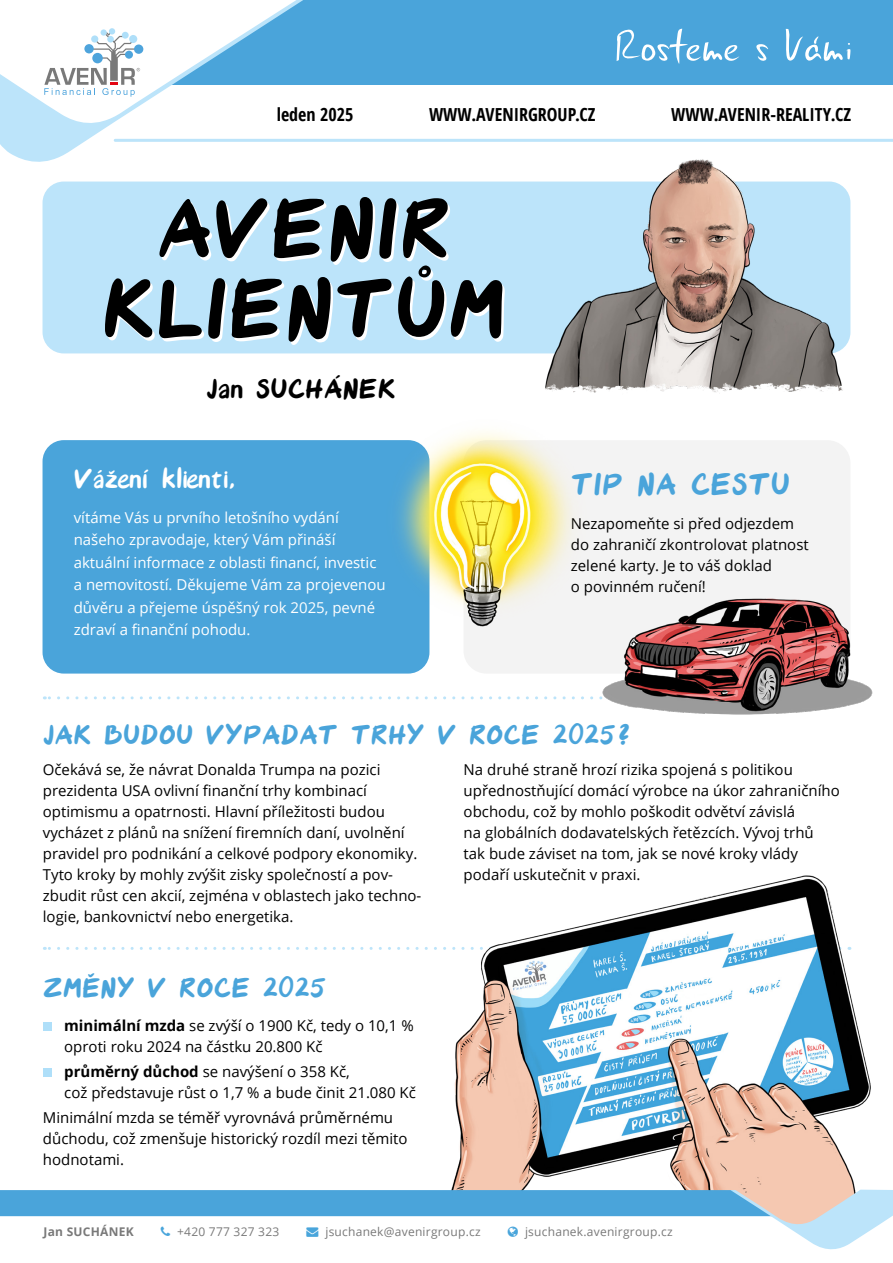
<style>
.page{position:relative;width:893px;height:1263px;background:#fff}
.page>*{position:absolute;margin:0;border:0;box-sizing:border-box;transform-origin:0 0}
.t1{font:108.6px/79.9px "Avenir Font";color:#000;text-align:center}
.t2{font:40.35px "Avenir Font";color:#4aa4da}
.t3{font:36px "Avenir Font";color:#4aa4da}
.t4{font:36px "Avenir Font";color:#fff}
.t5{font:36px "Avenir Font";color:#000}
.t6{font:700 condensed 18px "Open Sans";color:#000}
.t7{font:15px/21px "Open Sans";color:#000}
.t8{font:15px/22.5px "Open Sans";color:#fff}
.t9{font:12px "Open Sans";letter-spacing:.02em;color:#797979}
.t10{font:700 12px "Open Sans";letter-spacing:.02em;color:#797979}
.s1{font-weight:700}
.s2{color:#49a5db}
</style>
<div class="page">
<svg style="left:44px;top:947px;width:372px;height:3px"></svg>
<img style="left:416px;top:875px;width:455px;height:314px">
<div style="left:463px;top:440px;width:387px;height:234px;background:#f3f3f3;border-radius:23px"></div>
<div style="left:43px;top:440px;width:386px;height:234px;background:#4aa4da;border-radius:21px"></div>
<div style="left:43px;top:1022px;width:9px;height:9px;background:#afdff9"></div>
<div style="left:43px;top:1068px;width:9px;height:9px;background:#afdff9"></div>
<svg style="left:44px;top:696px;width:547px;height:3px"></svg>
<img style="left:368px;top:431px;width:204px;height:207px">
<img style="left:591px;top:598px;width:282px;height:117px">
<div style="left:22px;top:0;width:871px;height:85px;background:#4aa4da"></div>
<svg style="left:0;top:0;width:328px;height:162px"></svg>
<svg style="left:617px;top:29px;width:123px;height:35px"></svg>
<svg style="left:756px;top:44px;width:12px;height:17px"></svg>
<svg style="left:786px;top:29px;width:64px;height:32px"></svg>
<hr style="left:115px;top:139px;width:778px;height:3px;background:#bce4fa">
<div style="left:43px;top:182px;width:807px;height:171px;background:#bce4fa;border-radius:21px"></div>
<svg style="left:0;top:0;width:302px;height:129px"></svg>
<img style="left:539px;top:138px;width:311px;height:255px">
<svg style="left:0;top:1189px;width:893px;height:61px"></svg>
<p class="t6" style="left:277px;top:101px;width:78px">leden 2025</p>
<p class="t6" style="left:429px;top:101px;width:168px">WWW.AVENIRGROUP.CZ</p>
<p class="t6" style="left:671px;top:101px;width:181px">WWW.AVENIR-REALITY.CZ</p>
<h1 class="t1" style="left:102px;top:192px;width:405px">AVENIR<br>KLIENTŮM</h1>
<h3 class="t5" style="left:206px;top:374px;width:191px">Jan SUCHÁNEK</h3>
<h3 class="t4" style="left:74px;top:464px;width:164px">Vážení klienti,</h3>
<p class="t8" style="left:74px;top:505px;width:313px">vítáme Vás u prvního letošního vydání našeho zpravodaje, který Vám přináší aktuální informace z oblasti financí, investic a nemovitostí. Děkujeme Vám za projevenou důvěru a přejeme úspěšný rok 2025, pevné zdraví a finanční pohodu.</p>
<h2 class="t2" style="left:571px;top:468px;width:221px">TIP NA CESTU</h2>
<p class="t7" style="left:571px;top:512px;width:239px">Nezapomeňte si před odjezdem do zahraničí zkontrolovat platnost zelené karty. Je to váš doklad<br>o povinném ručení!</p>
<h3 class="t3" style="left:43px;top:720px;width:590px">JAK BUDOU VYPADAT TRHY V ROCE 2025?</h3>
<p class="t7" style="left:43px;top:758px;width:380px">Očekává se, že návrat Donalda Trumpa na pozici prezidenta USA ovlivní finanční trhy kombinací optimismu a opatrnosti. Hlavní příležitosti budou vycházet z plánů na snížení firemních daní, uvolnění pravidel pro podnikání a celkové podpory ekonomiky.<br>Tyto kroky by mohly zvýšit zisky společností a pov&shy;zbudit růst cen akcií, zejména v oblastech jako techno&shy;logie, bankovnictví nebo energetika.</p>
<p class="t7" style="left:464px;top:758px;width:378px">Na druhé straně hrozí rizika spojená s politikou upřednostňující domácí výrobce na úkor zahraničního obchodu, což by mohlo poškodit odvětví závislá<br>na globálních dodavatelských řetězcích. Vývoj trhů<br>tak bude záviset na tom, jak se nové kroky vlády podaří uskutečnit v praxi.</p>
<h3 class="t3" style="left:43px;top:973px;width:285px">ZMĚNY V ROCE 2025</h3>
<p class="t7" style="left:64px;top:1015px;width:351px"><span class="s1">minimální mzda</span> se zvýší o 1900 Kč, tedy o 10,1 % oproti roku 2024 na částku 20.800 Kč</p>
<p class="t7" style="left:64px;top:1061px;width:353px"><span class="s1">průměrný důchod</span> se navýšení o 358 Kč,<br>což představuje růst o 1,7 % a bude činit 21.080 Kč</p>
<p class="t7" style="left:43px;top:1107px;width:366px">Minimální mzda se téměř vyrovnává průměrnému důchodu, což zmenšuje historický rozdíl mezi těmito hodnotami.</p>
<p class="t10" style="left:44px;top:1223px;width:92px">Jan SUCHÁNEK</p>
<p class="t9" style="left:177px;top:1223px;width:104px">+420 777 327 323</p>
<p class="t9" style="left:306px;top:1223px;width:176px"><span class="s2">→</span> jsuchanek@avenirgroup.cz</p>
<p class="t9" style="left:525px;top:1223px;width:149px">jsuchanek.avenirgroup.cz</p>
</div>
